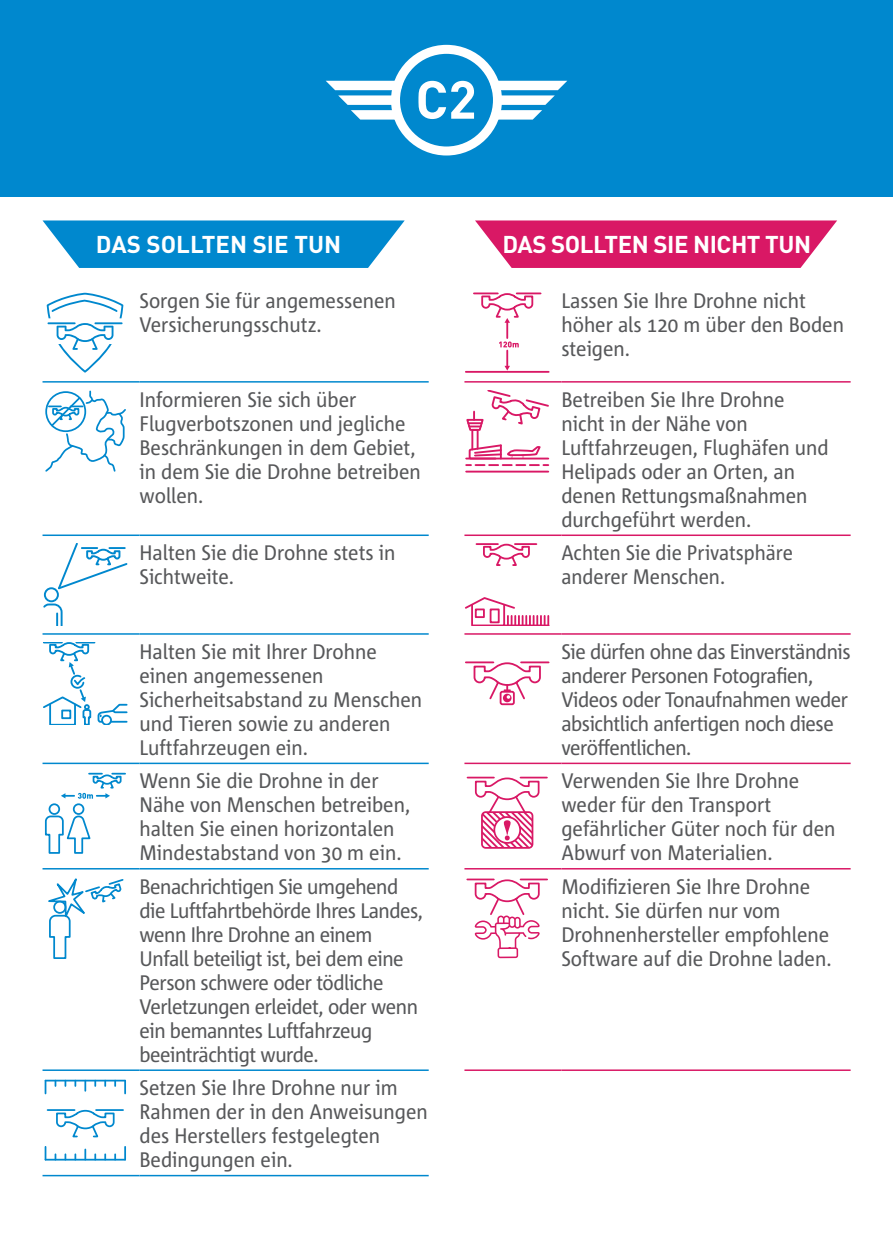
<style>
.page{position:relative;width:893px;height:1259px;background:#fff}
.page>*{position:absolute;margin:0;border:0;box-sizing:border-box;transform-origin:0 0}
.t1{font:700 52.8px "DIN Pro";color:#fff}
.t2{font:700 24px "DIN Pro";letter-spacing:-.02em;color:#fff}
.t3{font:700 24px "DIN Pro";color:#fff}
.Table_text{font:21px/24px "Corpid E1 s S Cd";color:#57585a}
.Table_text-2{font:21px/24px "Corpid E1 s S Cd";letter-spacing:-.02em;color:#57585a}
.Body_text{font:21px/24px "Corpid E1 s S Cd";color:#57585a}
</style>
<div class="page">
<hr style="left:43px;top:381px;width:96px;height:1px;background:#0088ce">
<hr style="left:139px;top:381px;width:290px;height:1px;background:#0088ce">
<hr style="left:43px;top:534px;width:96px;height:2px;background:#0088ce">
<hr style="left:139px;top:534px;width:290px;height:2px;background:#0088ce">
<hr style="left:43px;top:633px;width:96px;height:2px;background:#0088ce">
<hr style="left:139px;top:633px;width:290px;height:2px;background:#0088ce">
<hr style="left:43px;top:762px;width:96px;height:2px;background:#0088ce">
<hr style="left:139px;top:762px;width:290px;height:2px;background:#0088ce">
<hr style="left:43px;top:868px;width:96px;height:1px;background:#0088ce">
<hr style="left:139px;top:868px;width:290px;height:1px;background:#0088ce">
<hr style="left:43px;top:1069px;width:96px;height:2px;background:#0088ce">
<hr style="left:139px;top:1069px;width:290px;height:2px;background:#0088ce">
<hr style="left:43px;top:1174px;width:96px;height:2px;background:#0088ce">
<hr style="left:139px;top:1174px;width:290px;height:2px;background:#0088ce">
<hr style="left:464px;top:381px;width:97px;height:1px;background:#d91865">
<hr style="left:561px;top:381px;width:290px;height:1px;background:#d91865">
<hr style="left:464px;top:534px;width:97px;height:2px;background:#d91865">
<hr style="left:561px;top:534px;width:290px;height:2px;background:#d91865">
<hr style="left:464px;top:633px;width:97px;height:2px;background:#d91865">
<hr style="left:561px;top:633px;width:290px;height:2px;background:#d91865">
<hr style="left:464px;top:762px;width:97px;height:2px;background:#d91865">
<hr style="left:561px;top:762px;width:290px;height:2px;background:#d91865">
<hr style="left:464px;top:868px;width:97px;height:1px;background:#d91865">
<hr style="left:561px;top:868px;width:290px;height:1px;background:#d91865">
<hr style="left:464px;top:1069px;width:97px;height:2px;background:#d91865">
<hr style="left:561px;top:1069px;width:290px;height:2px;background:#d91865">
<svg style="left:47px;top:293px;width:76px;height:79px"></svg>
<hr style="left:474px;top:292px;width:24px;height:2px;background:#d91865">
<hr style="left:517px;top:292px;width:24px;height:2px;background:#d91865">
<hr style="left:466px;top:371px;width:83px;height:2px;background:#d91865">
<svg style="left:480px;top:292px;width:54px;height:78px"></svg>
<svg style="left:45px;top:390px;width:81px;height:82px"></svg>
<hr style="left:466px;top:471px;width:82px;height:1px;background:#d91865">
<svg style="left:465px;top:390px;width:85px;height:76px"></svg>
<div style="left:44px;top:587px;width:15px;height:15px;border:2px solid #0088ce;border-radius:50%"></div>
<svg style="left:56px;top:544px;width:72px;height:47px"></svg>
<svg style="left:43px;top:602px;width:20px;height:23px"></svg>
<svg style="left:476px;top:544px;width:60px;height:22px"></svg>
<div style="left:471px;top:604px;width:34px;height:21px;border:2px solid #d91865"></div>
<svg style="left:465px;top:597px;width:50px;height:13px"></svg>
<div style="left:475px;top:608px;width:10px;height:10px;border:2px solid #d91865"></div>
<div style="left:490px;top:608px;width:10px;height:15px;border:2px solid #d91865"></div>
<hr style="left:505px;top:624px;width:44px;height:1px;background:#d91865">
<svg style="left:507px;top:616px;width:42px;height:9px"></svg>
<svg style="left:43px;top:642px;width:85px;height:82px"></svg>
<hr style="left:466px;top:661px;width:27px;height:2px;background:#d91865">
<hr style="left:521px;top:661px;width:28px;height:2px;background:#d91865">
<div style="left:500px;top:691px;width:15px;height:14px;border:2px solid #d91865;border-radius:2px"></div>
<svg style="left:473px;top:661px;width:69px;height:40px"></svg>
<div style="left:49px;top:803px;width:11px;height:12px;border:2px solid #0088ce;border-radius:50%"></div>
<div style="left:73px;top:803px;width:11px;height:12px;border:2px solid #0088ce;border-radius:50%"></div>
<svg style="left:44px;top:814px;width:47px;height:39px"></svg>
<svg style="left:61px;top:773px;width:64px;height:25px"></svg>
<hr style="left:467px;top:776px;width:27px;height:2px;background:#d91865">
<hr style="left:520px;top:776px;width:27px;height:2px;background:#d91865">
<svg style="left:474px;top:776px;width:66px;height:72px"></svg>
<svg style="left:42px;top:868px;width:83px;height:91px"></svg>
<hr style="left:467px;top:878px;width:27px;height:2px;background:#d91865">
<hr style="left:521px;top:878px;width:26px;height:2px;background:#d91865">
<svg style="left:474px;top:878px;width:67px;height:80px"></svg>
<hr style="left:48px;top:1109px;width:27px;height:2px;background:#0088ce">
<hr style="left:96px;top:1109px;width:27px;height:2px;background:#0088ce">
<svg style="left:55px;top:1109px;width:60px;height:29px"></svg>
<hr style="left:46px;top:1158px;width:79px;height:2px;background:#0088ce">
<svg style="left:45px;top:1146px;width:1px;height:13px"></svg>
<svg style="left:124px;top:1146px;width:2px;height:13px"></svg>
<svg style="left:84px;top:1149px;width:2px;height:10px"></svg>
<hr style="left:46px;top:1079px;width:79px;height:2px;background:#0088ce">
<svg style="left:124px;top:1080px;width:2px;height:13px"></svg>
<svg style="left:45px;top:1080px;width:1px;height:13px"></svg>
<svg style="left:84px;top:1081px;width:2px;height:9px"></svg>
<div style="left:0;top:0;width:893px;height:197px;background:#0088ce"></div>
<div style="left:391px;top:45px;width:111px;height:110px;border:9px solid #fff;border-radius:50%"></div>
<svg style="left:326px;top:81px;width:77px;height:39px"></svg>
<svg style="left:490px;top:81px;width:77px;height:39px"></svg>
<svg style="left:43px;top:220px;width:362px;height:48px;background:#1c95d3"></svg>
<svg style="left:475px;top:220px;width:362px;height:48px;background:#dd3176"></svg>
<p class="t1" style="left:415px;top:56px;width:63px">C2</p>
<p class="t3" style="left:96px;top:225px;width:247px">DAS SOLLTEN SIE TUN</p>
<p class="t2" style="left:502px;top:225px;width:310px">DAS SOLLTEN SIE NICHT TUN</p>
<p class="Table_text" style="left:139px;top:288px;width:258px">Sorgen Sie für angemessenen<br>Versicherungsschutz.</p>
<p class="Table_text" style="left:561px;top:288px;width:284px">Lassen Sie Ihre Drohne nicht höher als 120 m über den Boden steigen.</p>
<p class="Table_text" style="left:139px;top:387px;width:283px">Informieren Sie sich über<br>Flugverbotszonen und jegliche<br>Beschränkungen in dem Gebiet, in dem Sie die Drohne betreiben wollen.</p>
<p class="Table_text" style="left:561px;top:387px;width:269px">Betreiben Sie Ihre Drohne nicht in der Nähe von<br>Luftfahrzeugen, Flughäfen und<br>Helipads oder an Orten, an denen Rettungsmaßnahmen durchgeführt werden.</p>
<p class="Table_text" style="left:139px;top:540px;width:257px">Halten Sie die Drohne stets in<br>Sichtweite.</p>
<p class="Table_text" style="left:561px;top:540px;width:233px">Achten Sie die Privatsphäre anderer Menschen.</p>
<p class="Table_text" style="left:139px;top:639px;width:284px">Halten Sie mit Ihrer Drohne einen angemessenen<br>Sicherheitsabstand zu Menschen und Tieren sowie zu anderen<br>Luftfahrzeugen ein.</p>
<p class="Table_text-2" style="left:561px;top:639px;width:291px">Sie dürfen ohne das Einverständnis anderer Personen Fotografien,<br>Videos oder Tonaufnahmen weder absichtlich anfertigen noch diese veröffentlichen.</p>
<p class="Table_text" style="left:139px;top:768px;width:272px">Wenn Sie die Drohne in der<br>Nähe von Menschen betreiben, halten Sie einen horizontalen<br>Mindestabstand von 30 m ein.</p>
<p class="Body_text" style="left:561px;top:768px;width:275px">Verwenden Sie Ihre Drohne weder für den Transport gefährlicher Güter noch für den<br>Abwurf von Materialien.</p>
<p class="Table_text-2" style="left:139px;top:873px;width:285px">Benachrichtigen Sie umgehend die Luftfahrtbehörde Ihres Landes, wenn Ihre Drohne an einem<br>Unfall beteiligt ist, bei dem eine<br>Person schwere oder tödliche<br>Verletzungen erleidet, oder wenn ein bemanntes Luftfahrzeug beeinträchtigt wurde.</p>
<p class="Body_text" style="left:561px;top:873px;width:272px">Modifizieren Sie Ihre Drohne nicht. Sie dürfen nur vom<br>Drohnenhersteller empfohlene<br>Software auf die Drohne laden.</p>
<p class="Table_text" style="left:139px;top:1075px;width:290px">Setzen Sie Ihre Drohne nur im<br>Rahmen der in den Anweisungen des Herstellers festgelegten<br>Bedingungen ein.</p>
</div>
